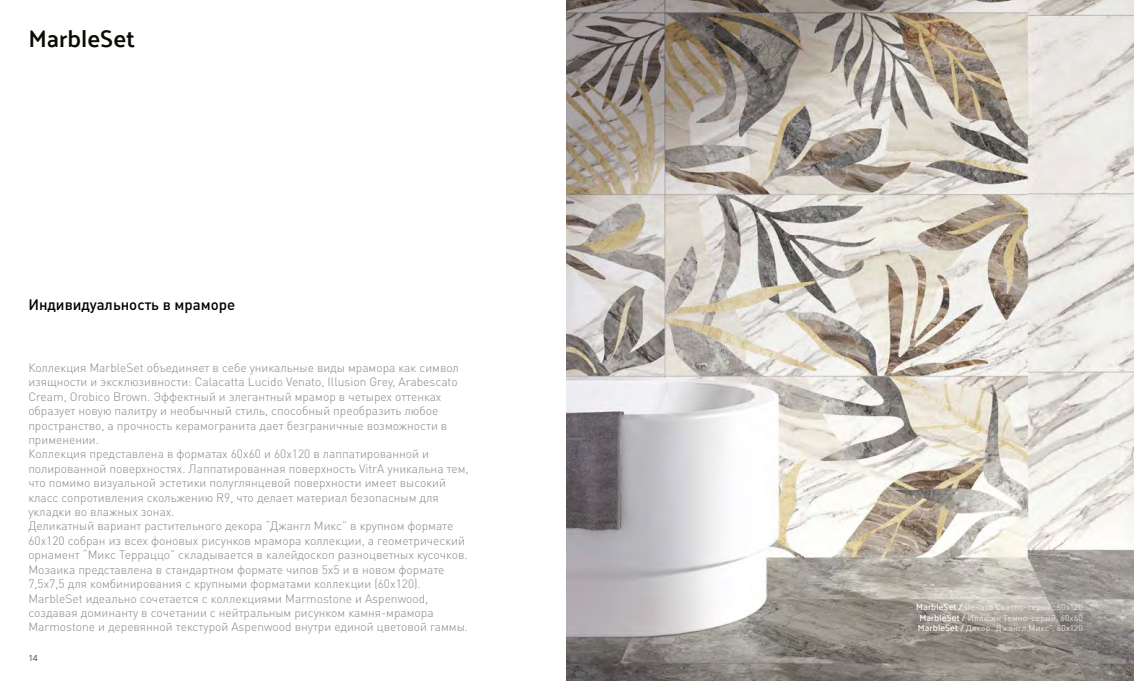
<style>
.page{position:relative;width:1134px;height:681px;background:#fff}
.page>*{position:absolute;margin:0;border:0;box-sizing:border-box;transform-origin:0 0}
.t1{font:600 24px "Palanquin";color:#0b0904}
.t2{font:500 15px "DIN Pro";color:#000}
.t3{font:300 12px/14.4px "DIN Pro";color:#868786}
.t4{font:300 8.5px/10.8px "DIN Pro";letter-spacing:.025em;color:#fff;text-align:justify}
.t5{font:8.5px "Open Sans";color:#484847}
.s1{font-family:"Palanquin";font-weight:500;font-size:9px}
</style>
<div class="page">
<img style="left:567px;top:0;width:567px;height:680px">
<h1 class="t1" style="left:28px;top:25px;width:108px">MarbleSet</h1>
<p class="t2" style="left:28px;top:292px;width:208px">Индивидуальность в мраморе</p>
<p class="t3" style="left:28px;top:359px;width:442px">Коллекция MarbleSet объединяет в себе уникальные виды мрамора как символ изящности и эксклюзивности: Calacatta Lucido Venato, Illusion Grey, Arabescato Cream, Orobico Brown. Эффектный и элегантный мрамор в четырех оттенках образует новую палитру и необычный стиль, способный преобразить любое пространство, а прочность керамогранита дает безграничные возможности в применении.<br>Коллекция представлена в форматах 60х60 и 60х120 в лаппатированной и полированной поверхностях. Лаппатированная поверхность VitrA уникальна тем, что помимо визуальной эстетики полуглянцевой поверхности имеет высокий класс сопротивления скольжению R9, что делает материал безопасным для укладки во влажных зонах.<br>Деликатный вариант растительного декора “Джангл Микс” в крупном формате 60х120 собран из всех фоновых рисунков мрамора коллекции, а геометрический орнамент “Микс Терраццо” складывается в калейдоскоп разноцветных кусочков.<br>Мозаика представлена в стандартном формате чипов 5х5 и в новом формате 7,5х7,5 для комбинирования с крупными форматами коллекции (60х120).<br>MarbleSet идеально сочетается с коллекциями Marmostone и Aspenwood, создавая доминанту в сочетании с нейтральным рисунком камня-мрамора Marmostone и деревянной текстурой Aspenwood внутри единой цветовой гаммы.</p>
<p class="t5" style="left:28px;top:652px;width:11px">14</p>
<p class="t4" style="left:916px;top:600px;width:168px"><span class="s1">MarbleSet /</span> Венато Светло-серый, 60х120<br><span class="s1">MarbleSet /</span> Иллюжн Темно-серый, 60х60<br><span class="s1">MarbleSet /</span> Декор “Джангл Микс”, 60х120</p>
</div>
